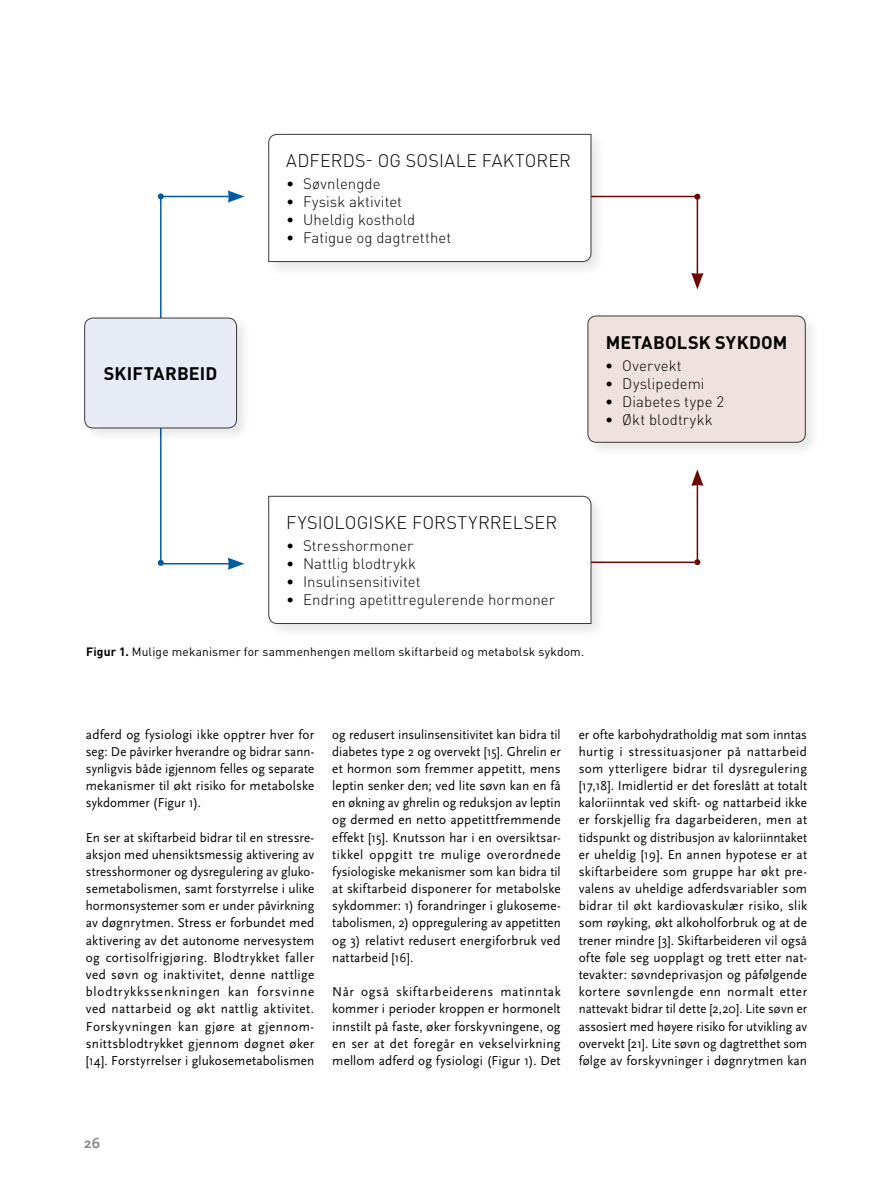
<style>
.page{position:relative;width:893px;height:1191px;background:#fff}
.page>*{position:absolute;margin:0;border:0;box-sizing:border-box;transform-origin:0 0}
.t1{font:300 18px "DIN Pro";letter-spacing:.01em;color:#000}
.t2{font:700 18px "DIN Pro";letter-spacing:.005em;color:#000}
.t3{font:300 15px "DIN Pro";letter-spacing:.005em;color:#000}
.t4{font:700 15px "Scala Sans";color:#868786}
.t5{font:13.5px/17.1px "Scala Sans";letter-spacing:.015em;color:#000;text-align:justify}
.t6{font:13.5px/17.1px "Scala Sans";letter-spacing:.015em;color:#000;text-align:justify;scale:.96 1}
.t7{font:12px "DIN Pro";letter-spacing:.015em;color:#000}
.s1{font-weight:700}
</style>
<div class="page">
<hr style="left:160px;top:196px;width:2px;height:159px;background:#005ba1">
<svg style="left:158px;top:193px;width:6px;height:6px"></svg>
<hr style="left:697px;top:484px;width:1px;height:78px;background:#6e0604">
<svg style="left:691px;top:469px;width:12px;height:17px"></svg>
<svg style="left:694px;top:559px;width:6px;height:6px"></svg>
<hr style="left:697px;top:197px;width:1px;height:78px;background:#6e0604">
<svg style="left:691px;top:273px;width:12px;height:16px"></svg>
<svg style="left:694px;top:194px;width:6px;height:6px"></svg>
<hr style="left:160px;top:391px;width:2px;height:172px;background:#005ba1">
<svg style="left:158px;top:560px;width:6px;height:6px"></svg>
<div style="left:81px;top:315px;width:171px;height:128px;background:#000;opacity:.1"></div>
<div style="left:85px;top:318px;width:152px;height:110px;background:#e7ebf6;border-radius:9px"></div>
<div style="left:84px;top:318px;width:153px;height:110px;border:1px solid #3a3a39;border-radius:9px"></div>
<div style="left:585px;top:313px;width:236px;height:145px;background:#000;opacity:.1"></div>
<div style="left:588px;top:316px;width:217px;height:126px;background:#efe1dd;border-radius:9px"></div>
<div style="left:587px;top:315px;width:219px;height:128px;border:1px solid #3a3a39;border-radius:9px"></div>
<hr style="left:161px;top:196px;width:69px;height:1px;background:#005ba1">
<svg style="left:228px;top:190px;width:16px;height:13px"></svg>
<hr style="left:161px;top:563px;width:69px;height:1px;background:#005ba1">
<svg style="left:228px;top:557px;width:16px;height:13px"></svg>
<hr style="left:570px;top:196px;width:127px;height:1px;background:#6e0604">
<hr style="left:562px;top:561px;width:135px;height:2px;background:#6e0604">
<div style="left:265px;top:131px;width:342px;height:146px;background:#000;opacity:.1"></div>
<svg style="left:268px;top:134px;width:324px;height:128px"></svg>
<div style="left:265px;top:493px;width:342px;height:146px;background:#000;opacity:.1"></div>
<svg style="left:268px;top:495px;width:324px;height:129px"></svg>
<h1 class="t1" style="left:286px;top:148px;width:286px">ADFERDS- OG SOSIALE FAKTORER</h1>
<p class="t3" style="left:286px;top:173px;width:96px">• Søvnlengde</p>
<p class="t3" style="left:286px;top:191px;width:118px">• Fysisk aktivitet</p>
<p class="t3" style="left:286px;top:209px;width:131px">• Uheldig kosthold</p>
<p class="t3" style="left:286px;top:227px;width:167px">• Fatigue og dagtretthet</p>
<h1 class="t2" style="left:104px;top:361px;width:115px">SKIFTARBEID</h1>
<h1 class="t2" style="left:606px;top:330px;width:183px">METABOLSK SYKDOM</h1>
<p class="t3" style="left:605px;top:355px;width:78px">• Overvekt</p>
<p class="t3" style="left:605px;top:373px;width:101px">• Dyslipedemi</p>
<p class="t3" style="left:605px;top:391px;width:120px">• Diabetes type 2</p>
<p class="t3" style="left:605px;top:409px;width:109px">• Økt blodtrykk</p>
<h1 class="t1" style="left:286px;top:510px;width:272px">FYSIOLOGISKE FORSTYRRELSER</h1>
<p class="t3" style="left:286px;top:535px;width:129px">• Stresshormoner</p>
<p class="t3" style="left:286px;top:553px;width:132px">• Nattlig blodtrykk</p>
<p class="t3" style="left:286px;top:571px;width:136px">• Insulinsensitivitet</p>
<p class="t3" style="left:286px;top:589px;width:270px">• Endring apetittregulerende hormoner</p>
<p class="t7" style="left:86px;top:644px;width:500px"><span class="s1">Figur 1.</span> Mulige mekanismer for sammenhengen mellom skiftarbeid og metabolsk sykdom.</p>
<p class="t5" style="left:86px;top:726px;width:230px">adferd og fysiologi ikke opptrer hver for seg: De påvirker hverandre og bidrar sann&shy;synligvis både igjennom felles og separate mekanismer til økt risiko for metabolske sykdommer (Figur 1).</p>
<p class="t5" style="left:86px;top:829px;width:230px">En ser at skiftarbeid bidrar til en stressre&shy;aksjon med uhensiktsmessig aktivering av stresshormoner og dysregulering av gluko&shy;semetabolismen, samt forstyrrelse i ulike hormonsystemer som er under påvirkning av døgnrytmen. Stress er forbundet med aktivering av det autonome nervesystem og cortisolfrigjøring. Blodtrykket faller ved søvn og inaktivitet, denne nattlige blodtrykkssenkningen kan forsvinne ved nattarbeid og økt nattlig aktivitet.<br>Forskyvningen kan gjøre at gjennom&shy;snittsblodtrykket gjennom døgnet øker [14]. Forstyrrelser i glukosemetabolismen</p>
<p class="t6" style="left:332px;top:726px;width:239px">og redusert insulinsensitivitet kan bidra til diabetes type 2 og overvekt [15]. Ghrelin er et hormon som fremmer appetitt, mens leptin senker den; ved lite søvn kan en få en økning av ghrelin og reduksjon av leptin og dermed en netto appetittfremmende effekt [15]. Knutsson har i en oversiktsar&shy;tikkel oppgitt tre mulige overordnede fysiologiske mekanismer som kan bidra til at skiftarbeid disponerer for metabolske sykdommer: 1) forandringer i glukoseme&shy;tabolismen, 2) oppregulering av appetitten og 3) relativt redusert energiforbruk ved nattarbeid [16].</p>
<p class="t5" style="left:332px;top:983px;width:230px">Når også skiftarbeiderens matinntak kommer i perioder kroppen er hormonelt innstilt på faste, øker forskyvningene, og en ser at det foregår en vekselvirkning mellom adferd og fysiologi (Figur 1). Det</p>
<p class="t5" style="left:579px;top:726px;width:230px">er ofte karbohydratholdig mat som inntas hurtig i stressituasjoner på nattarbeid som ytterligere bidrar til dysregulering [17,18]. Imidlertid er det foreslått at totalt kaloriinntak ved skift- og nattarbeid ikke er forskjellig fra dagarbeideren, men at tidspunkt og distribusjon av kaloriinntaket er uheldig [19]. En annen hypotese er at skiftarbeidere som gruppe har økt pre&shy;valens av uheldige adferdsvariabler som bidrar til økt kardiovaskulær risiko, slik som røyking, økt alkoholforbruk og at de trener mindre [3]. Skiftarbeideren vil også ofte føle seg uopplagt og trett etter nat&shy;tevakter: søvndeprivasjon og påfølgende kortere søvnlengde enn normalt etter nattevakt bidrar til dette [2,20]. Lite søvn er assosiert med høyere risiko for utvikling av overvekt [21]. Lite søvn og dagtretthet som følge av forskyvninger i døgnrytmen kan</p>
<p class="t4" style="left:84px;top:1134px;width:17px">26</p>
</div>
